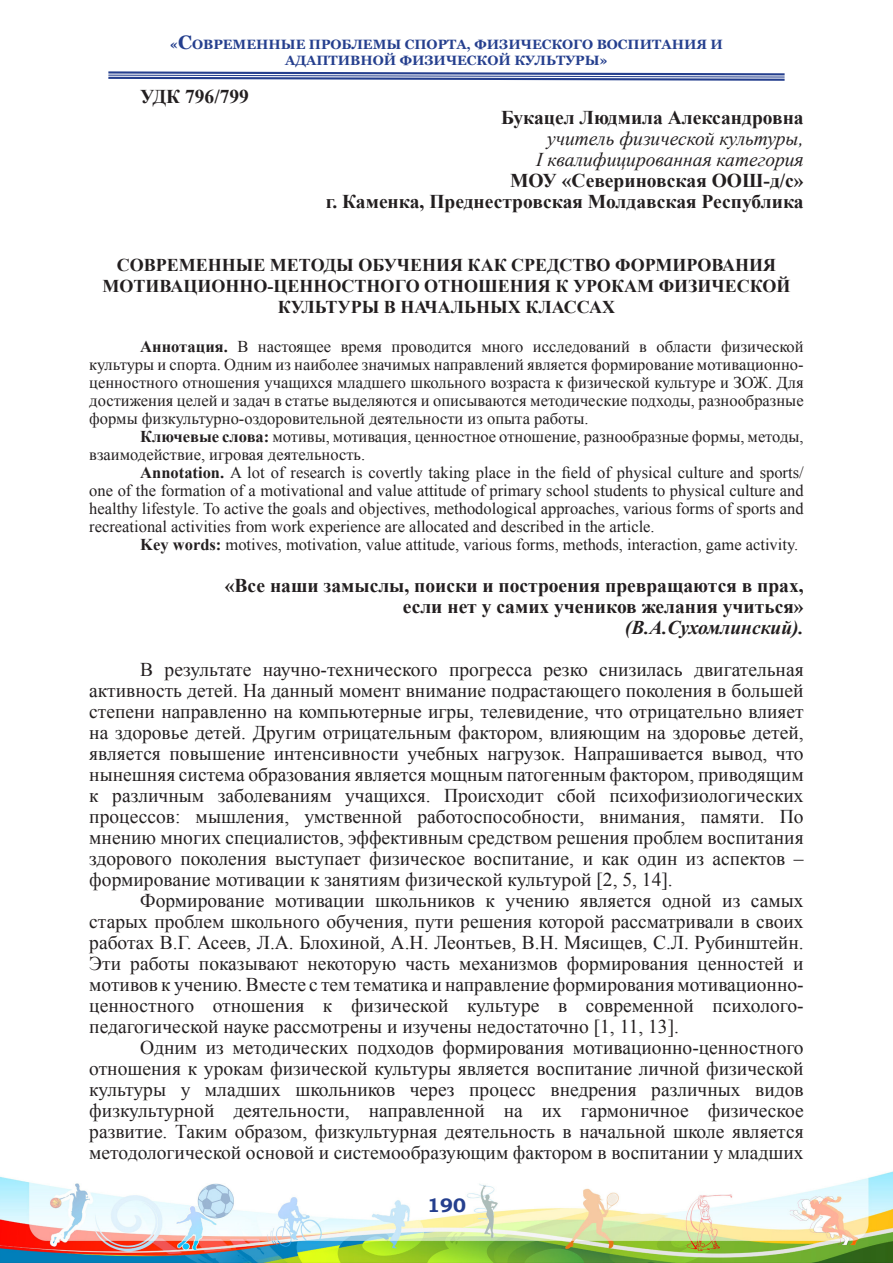
<style>
.page{position:relative;width:893px;height:1263px;background:#fff}
.page>*{position:absolute;margin:0;border:0;box-sizing:border-box;transform-origin:0 0}
.Normal__Web{font:19.5px/21px "Times New Roman";color:#231f20;text-align:justify}
.Normal__Web-2{font:700 19.5px "Times New Roman";color:#231f20}
.Normal__Web-3{font:italic 19.5px "Times New Roman";color:#231f20}
.Normal__Web-4{font:italic 700 19.5px "Times New Roman";color:#231f20}
.t1{font:700 19.5px "Bookman Old Style";color:#253f8e}
.Normal__Web-5{font:700 18px/21px "Times New Roman";color:#231f20;text-align:center}
.Normal__Web-6{font:16.5px/18px "Times New Roman";color:#231f20;text-align:justify}
.t2{font:700 13.5px/16.2px "Georgia";color:#253f8e;text-align:center}
.s1{font-size:19.5px}
.s2{font-weight:700}
</style>
<div class="page">
<img style="left:0;top:1171px;width:893px;height:92px">
<svg style="left:108px;top:71px;width:677px;height:10px"></svg>
<p class="t2" style="left:170px;top:36px;width:555px">«<span class="s1">С</span>ОВРЕМЕННЫЕ ПРОБЛЕМЫ СПОРТА, ФИЗИЧЕСКОГО ВОСПИТАНИЯ И<br>АДАПТИВНОЙ ФИЗИЧЕСКОЙ КУЛЬТУРЫ»</p>
<p class="Normal__Web-2" style="left:140px;top:82px;width:110px">УДК 796/799</p>
<p class="Normal__Web-2" style="left:501px;top:103px;width:304px">Букацел Людмила Александровна</p>
<p class="Normal__Web-3" style="left:547px;top:125px;width:258px">учитель физической культуры,</p>
<p class="Normal__Web-3" style="left:536px;top:146px;width:269px">I квалифицированная категория</p>
<p class="Normal__Web-2" style="left:510px;top:166px;width:295px">МОУ «Севериновская ООШ-д/с»</p>
<p class="Normal__Web-2" style="left:326px;top:187px;width:479px">г. Каменка, Преднестровская Молдавская Республика</p>
<p class="Normal__Web-5" style="left:103px;top:254px;width:689px">СОВРЕМЕННЫЕ МЕТОДЫ ОБУЧЕНИЯ КАК СРЕДСТВО ФОРМИРОВАНИЯ<br>МОТИВАЦИОННО-ЦЕННОСТНОГО ОТНОШЕНИЯ К УРОКАМ ФИЗИЧЕСКОЙ<br>КУЛЬТУРЫ В НАЧАЛЬНЫХ КЛАССАХ</p>
<p class="Normal__Web-6" style="left:89px;top:337px;width:716px;text-indent:51px"><span class="s2">Аннотация.</span> В настоящее время проводится много исследований в области физической культуры и спорта. Одним из наиболее значимых направлений является формирование мотивационно&shy;ценностного отношения учащихся младшего школьного возраста к физической культуре и ЗОЖ. Для достижения целей и задач в статье выделяются и описываются методические подходы, разнообразные формы физкультурно-оздоровительной деятельности из опыта работы.</p>
<p class="Normal__Web-6" style="left:89px;top:427px;width:716px;text-indent:51px"><span class="s2">Ключевые слова:</span> мотивы, мотивация, ценностное отношение, разнообразные формы, методы, взаимодействие, игровая деятельность.</p>
<p class="Normal__Web-6" style="left:89px;top:463px;width:716px;text-indent:51px"><span class="s2">Annotation.</span> A lot of research is covertly taking place in the field of physical culture and sports/ one of the formation of a motivational and value attitude of primary school students to physical culture and healthy lifestyle. To active the goals and objectives, methodological approaches, various forms of sports and recreational activities from work experience are allocated and described in the article.</p>
<p class="Normal__Web-6" style="left:140px;top:535px;width:659px"><span class="s2">Key words:</span> motives, motivation, value attitude, various forms, methods, interaction, game activity.</p>
<p class="Normal__Web-2" style="left:225px;top:571px;width:580px">«Все наши замыслы, поиски и построения превращаются в прах,</p>
<p class="Normal__Web-2" style="left:403px;top:592px;width:402px">если нет у самих учеников желания учиться»</p>
<p class="Normal__Web-4" style="left:625px;top:613px;width:180px">(В.А.Сухомлинский).</p>
<p class="Normal__Web" style="left:89px;top:658px;width:716px;text-indent:51px">В результате научно-технического прогресса резко снизилась двигательная активность детей. На данный момент внимание подрастающего поколения в большей степени направленно на компьютерные игры, телевидение, что отрицательно влияет на здоровье детей. Другим отрицательным фактором, влияющим на здоровье детей, является повышение интенсивности учебных нагрузок. Напрашивается вывод, что нынешняя система образования является мощным патогенным фактором, приводящим к различным заболеваниям учащихся. Происходит сбой психофизиологических процессов: мышления, умственной работоспособности, внимания, памяти. По мнению многих специалистов, эффективным средством решения проблем воспитания здорового поколения выступает физическое воспитание, и как один из аспектов – формирование мотивации к занятиям физической культурой [2, 5, 14].</p>
<p class="Normal__Web" style="left:89px;top:889px;width:716px;text-indent:51px">Формирование мотивации школьников к учению является одной из самых старых проблем школьного обучения, пути решения которой рассматривали в своих работах В.Г. Асеев, Л.А. Блохиной, А.Н. Леонтьев, В.Н. Мясищев, С.Л. Рубинштейн.<br>Эти работы показывают некоторую часть механизмов формирования ценностей и мотивов к учению. Вместе с тем тематика и направление формирования мотивационно&shy;ценностного отношения к физической культуре в современной психолого&shy;педагогической науке рассмотрены и изучены недостаточно [1, 11, 13].</p>
<p class="Normal__Web" style="left:89px;top:1036px;width:716px;text-indent:51px">Одним из методических подходов формирования мотивационно-ценностного отношения к урокам физической культуры является воспитание личной физической культуры у младших школьников через процесс внедрения различных видов физкультурной деятельности, направленной на их гармоничное физическое развитие. Таким образом, физкультурная деятельность в начальной школе является методологической основой и системообразующим фактором в воспитании у младших</p>
<p class="t1" style="left:427px;top:1191px;width:40px">190</p>
</div>
